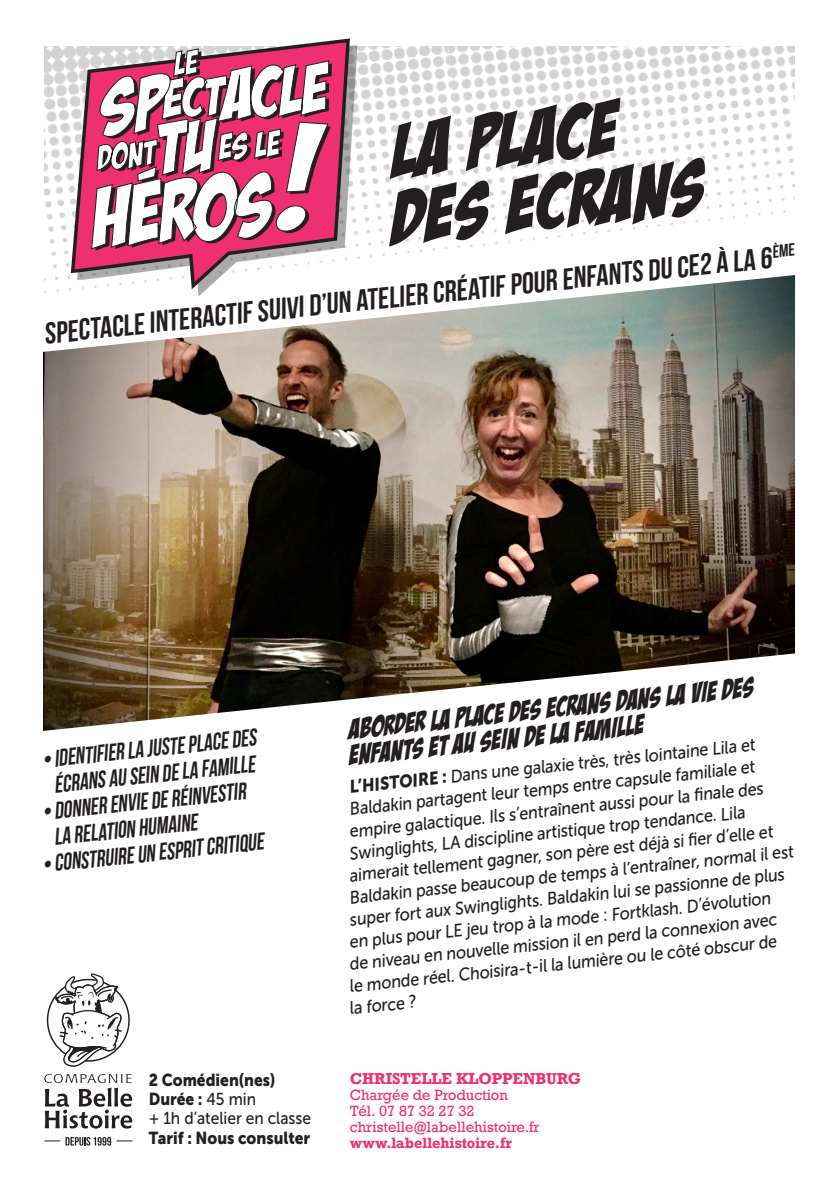
<style>
.page{position:relative;width:840px;height:1191px;background:#fff}
.page>*{position:absolute;margin:0;border:0;box-sizing:border-box;transform-origin:0 0}
.t1{font:76.2px "Bada Boom BB";color:#231f20}
.t2{font:30px "Bebas Neue";color:#231f20}
.t3{font:28px/26px "Bada Boom BB";color:#231f20;scale:.9 1}
.t4{font:italic 700 24px/26px "Bebas Neue";color:#231f20;text-align:center;scale:.9 1}
.t5{font:18px "Museo Sans 500";color:#231f20;scale:.9 1}
.t6{font:17.2px "Museo Sans 900";color:#231f20;scale:.9 1}
.t7{font:17.2px "Museo Sans 500";color:#231f20;scale:.9 1}
.t8{font:700 14.8px "Rockwell";color:#ee2f71}
.t9{font:14px "Rockwell";color:#ee2f71}
.t10{font:700 14px "Rockwell";color:#ee2f71}
.s1{font-family:"Museo Sans 500"}
.s2{font-family:"Museo Sans 900"}
</style>
<div class="page">
<img style="left:44px;top:45px;width:398px;height:223px">
<img style="left:442px;top:46px;width:352px;height:204px">
<svg style="left:44px;top:1074px;width:88px;height:54px"></svg>
<svg style="left:48px;top:979px;width:81px;height:82px"></svg>
<svg style="left:54px;top:973px;width:69px;height:94px"></svg>
<svg style="left:117px;top:1140px;width:15px;height:1px"></svg>
<svg style="left:44px;top:1137px;width:67px;height:8px"></svg>
<img style="left:43px;top:275px;width:751px;height:456px">
<div style="left:78px;top:45px;width:278px;height:251px;background:#231f20;opacity:.38"></div>
<svg style="left:69px;top:38px;width:282px;height:255px"></svg>
<svg style="left:91px;top:46px;width:240px;height:205px"></svg>
<p class="t1" style="left:385px;top:112px;width:227px;rotate:-6deg">LA PLACE</p>
<p class="t1" style="left:385px;top:179px;width:315px;rotate:-6deg">DES ECRANS</p>
<p class="t2" style="left:42px;top:317px;width:756px;rotate:-6deg">SPECTACLE INTERACTIF SUIVI D’UN ATELIER CRÉATIF POUR ENFANTS DU CE2 À LA 6<sup>ÈME</sup></p>
<p class="t4" style="left:41px;top:746px;width:240px;rotate:-6deg">• Identifier la juste place des écrans au sein de la famille</p>
<p class="t4" style="left:50px;top:797px;width:218px;text-align:left;text-indent:-9px;rotate:-6deg">• Donner envie de réinvestir la relation humaine</p>
<p class="t4" style="left:41px;top:851px;width:249px;rotate:-6deg">• Construire un esprit critique</p>
<p class="t6" style="left:149px;top:1070px;width:142px">2 Comédien(nes)</p>
<p class="t6" style="left:149px;top:1089px;width:121px">Durée : <span class="s1">45 min</span></p>
<p class="t7" style="left:149px;top:1109px;width:182px">+ 1h d’atelier en classe</p>
<p class="t6" style="left:149px;top:1127px;width:181px">Tarif : Nous consulter</p>
<p class="t3" style="left:344px;top:717px;width:455px;rotate:-6deg">ABORDER LA PLACE DES ECRANS DANS LA VIE DES<br>ENFANTS ET AU SEIN DE LA FAMILLE</p>
<p class="t5" style="left:348px;top:777px;width:454px;rotate:-6deg"><span class="s2">L’HISTOIRE :</span> Dans une galaxie très, très lointaine Lila et</p>
<p class="t5" style="left:348px;top:799px;width:454px;rotate:-6deg">Baldakin partagent leur temps entre capsule familiale et</p>
<p class="t5" style="left:348px;top:821px;width:463px;rotate:-6deg">empire galactique. Ils s’entraînent aussi pour la fi nale des</p>
<p class="t5" style="left:348px;top:843px;width:443px;rotate:-6deg">Swinglights, LA discipline artistique trop tendance. Lila</p>
<p class="t5" style="left:348px;top:865px;width:474px;rotate:-6deg">aimerait tellement gagner, son père est déjà si fi er d’elle et</p>
<p class="t5" style="left:348px;top:888px;width:497px;rotate:-6deg">Baldakin passe beaucoup de temps à l’entraîner, normal il est</p>
<p class="t5" style="left:348px;top:910px;width:487px;rotate:-6deg">super fort aux Swinglights. Baldakin lui se passionne de plus</p>
<p class="t5" style="left:348px;top:932px;width:472px;rotate:-6deg">en plus pour LE jeu trop à la mode : Fortklash. D’évolution</p>
<p class="t5" style="left:348px;top:954px;width:478px;rotate:-6deg">de niveau en nouvelle mission il en perd la connexion avec</p>
<p class="t5" style="left:348px;top:976px;width:478px;rotate:-6deg">le monde réel. Choisira-t-il la lumière ou le côté obscur de</p>
<p class="t5" style="left:348px;top:998px;width:76px;rotate:-6deg">la force ?</p>
<p class="t8" style="left:350px;top:1068px;width:232px">CHRISTELLE KLOPPENBURG</p>
<p class="t9" style="left:350px;top:1085px;width:159px">Chargée de Production</p>
<p class="t9" style="left:350px;top:1101px;width:126px">Tél. 07 87 32 27 32</p>
<p class="t9" style="left:350px;top:1117px;width:191px">christelle@labellehistoire.fr</p>
<p class="t10" style="left:350px;top:1133px;width:164px">www.labellehistoire.fr</p>
</div>
